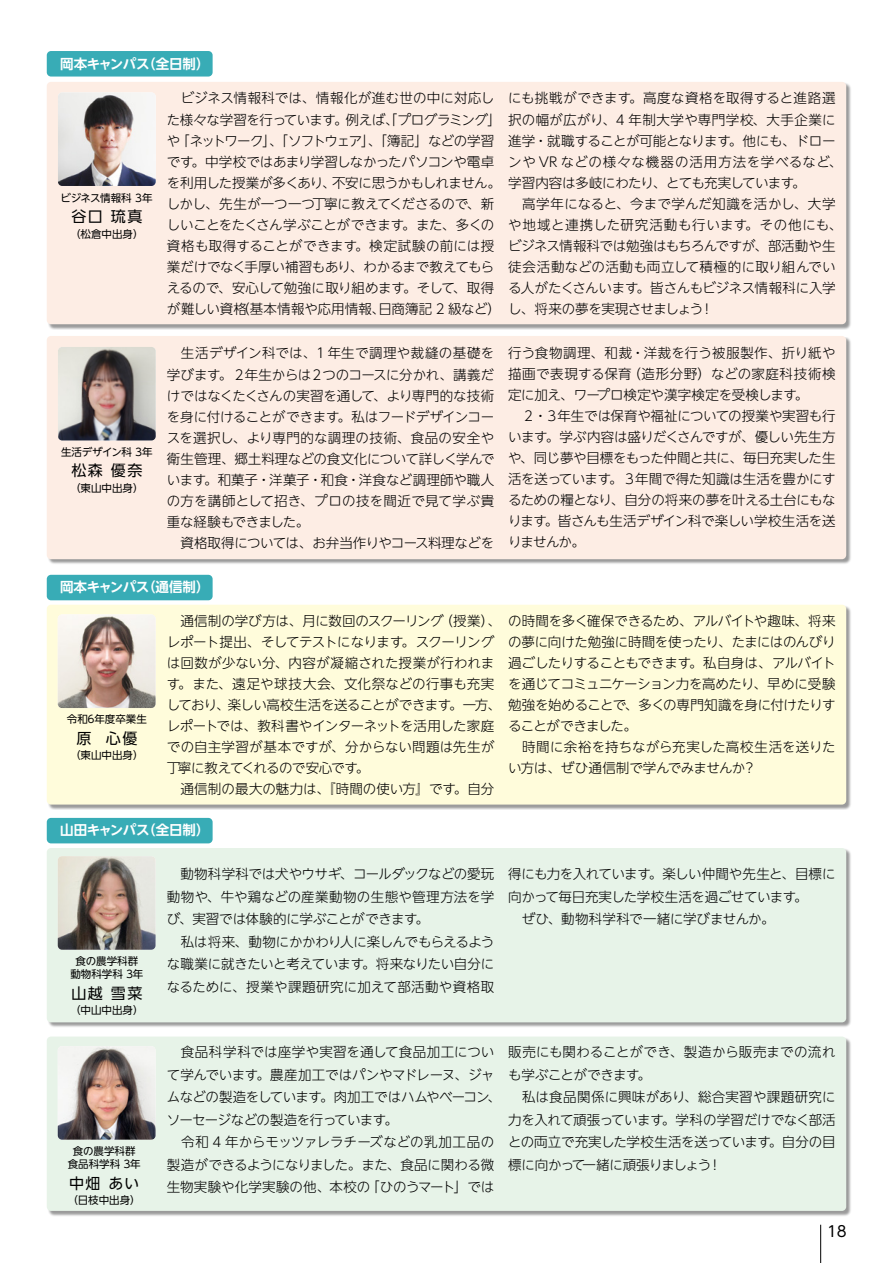
<style>
.page{position:relative;width:893px;height:1263px;background:#fff}
.page>*{position:absolute;margin:0;border:0;box-sizing:border-box;transform-origin:0 0}
.t1{font:15px "UD Shin Go NT Pro";letter-spacing:.1em;color:#000}
.t2{font:300 13.5px/21px "UD Shin Go NT Pro";letter-spacing:-.01em;color:#000}
.t3{font:700 13.5px "UD Shin Go NT Pro De";letter-spacing:-.03em;color:#fff}
.t4{font:10.5px/13.5px "UD Shin Go NT Pro";color:#000;text-align:center}
.t5{font:10.5px "UD Shin Go NT Pro";letter-spacing:-.04em;color:#000}
.t6{font:10.5px "UD Shin Go NT Pro";letter-spacing:-.035em;color:#000}
</style>
<div class="page">
<hr style="left:820px;top:1225px;width:1px;height:38px;background:#000">
<div style="left:47px;top:51px;width:166px;height:26px;background:#38acb6;border-radius:4px"></div>
<div style="left:47px;top:818px;width:166px;height:25px;background:#38acb6;border-radius:4px"></div>
<div style="left:47px;top:575px;width:166px;height:25px;background:#38acb6;border-radius:4px"></div>
<div style="left:47px;top:849px;width:804px;height:179px;background:#000;opacity:.4"></div>
<div style="left:47px;top:848px;width:799px;height:174px;background:#e7f3e8;border-radius:4px"></div>
<div style="left:47px;top:1037px;width:804px;height:179px;background:#000;opacity:.4"></div>
<div style="left:47px;top:1036px;width:799px;height:175px;background:#e7f3e8;border-radius:4px"></div>
<div style="left:47px;top:337px;width:804px;height:227px;background:#000;opacity:.4"></div>
<div style="left:47px;top:336px;width:799px;height:223px;background:#fdede4;border-radius:4px"></div>
<div style="left:47px;top:82px;width:804px;height:248px;background:#000;opacity:.4"></div>
<div style="left:47px;top:82px;width:799px;height:242px;background:#fdede4;border-radius:4px"></div>
<div style="left:47px;top:605px;width:804px;height:205px;background:#000;opacity:.4"></div>
<div style="left:47px;top:605px;width:799px;height:199px;background:#fffcdb;border-radius:4px"></div>
<img style="left:58px;top:1046px;width:98px;height:94px">
<img style="left:58px;top:347px;width:98px;height:93px">
<img style="left:58px;top:92px;width:98px;height:94px">
<img style="left:58px;top:856px;width:98px;height:94px">
<img style="left:58px;top:614px;width:98px;height:94px">
<p class="t3" style="left:60px;top:53px;width:151px">岡本キャンパス（全日制）</p>
<p class="t6" style="left:61px;top:189px;width:94px">ビジネス情報科 3年</p>
<p class="t1" style="left:71px;top:204px;width:72px">谷口 琉真</p>
<p class="t4" style="left:70px;top:227px;width:75px">（松倉中出身）</p>
<p class="t5" style="left:61px;top:443px;width:93px">生活デザイン科 ３年</p>
<p class="t1" style="left:71px;top:458px;width:72px">松森 優奈</p>
<p class="t4" style="left:70px;top:481px;width:75px">（東山中出身）</p>
<p class="t2" style="left:167px;top:87px;width:336px">　ビジネス情報科では、情報化が進む世の中に対応した様々な学習を行っています。例えば、「プログラミング」や「ネットワーク」、「ソフトウェア」、「簿記」などの学習です。中学校ではあまり学習しなかったパソコンや電卓を利用した授業が多くあり、不安に思うかもしれません。しかし、先生が一つ一つ丁寧に教えてくださるので、新しいことをたくさん学ぶことができます。また、多くの資格も取得することができます。検定試験の前には授業だけでなく手厚い補習もあり、わかるまで教えてもらえるので、安心して勉強に取り組めます。そして、取得が難しい資格（基本情報や応用情報、日商簿記 2 級など）</p>
<p class="t2" style="left:167px;top:342px;width:329px;text-indent:14px">生活デザイン科では、1 年生で調理や裁縫の基礎を学びます。２年生からは２つのコースに分かれ、講義だけではなくたくさんの実習を通して、より専門的な技術を身に付けることができます。私はフードデザインコースを選択し、より専門的な調理の技術、食品の安全や衛生管理、郷土料理などの食文化について詳しく学んでいます。和菓子・洋菓子・和食・洋食など調理師や職人の方を講師として招き、プロの技を間近で見て学ぶ貴重な経験もできました。<br>　資格取得については、お弁当作りやコース料理などを</p>
<p class="t3" style="left:60px;top:576px;width:151px">岡本キャンパス（通信制）</p>
<p class="t4" style="left:67px;top:712px;width:82px">令和６年度卒業生</p>
<p class="t1" style="left:76px;top:726px;width:62px">原 心優</p>
<p class="t4" style="left:70px;top:748px;width:75px">（東山中出身）</p>
<p class="t2" style="left:167px;top:609px;width:336px">　通信制の学び方は、月に数回のスクーリング（授業）、レポート提出、そしてテストになります。スクーリングは回数が少ない分、内容が凝縮された授業が行われます。また、遠足や球技大会、文化祭などの行事も充実しており、楽しい高校生活を送ることができます。一方、レポートでは、教科書やインターネットを活用した家庭での自主学習が基本ですが、分からない問題は先生が丁寧に教えてくれるので安心です。<br>　通信制の最大の魅力は、『時間の使い方』です。自分</p>
<p class="t3" style="left:60px;top:819px;width:151px">山田キャンパス（全日制）</p>
<p class="t4" style="left:70px;top:954px;width:75px">食の農学科群動物科学科 ３年</p>
<p class="t1" style="left:71px;top:981px;width:72px">山越 雪菜</p>
<p class="t4" style="left:70px;top:1003px;width:75px">（中山中出身）</p>
<p class="t4" style="left:68px;top:1144px;width:75px">食の農学科群食品科学科 ３年</p>
<p class="t1" style="left:69px;top:1171px;width:72px">中畑 あい</p>
<p class="t4" style="left:68px;top:1193px;width:75px">（日枝中出身）</p>
<p class="t2" style="left:167px;top:862px;width:329px;line-height:22.5px">　動物科学科では犬やウサギ、コールダックなどの愛玩動物や、牛や鶏などの産業動物の生態や管理方法を学び、実習では体験的に学ぶことができます。<br>　私は将来、動物にかかわり人に楽しんでもらえるような職業に就きたいと考えています。将来なりたい自分になるために、授業や課題研究に加えて部活動や資格取</p>
<p class="t2" style="left:167px;top:1040px;width:336px;line-height:22.5px">　食品科学科では座学や実習を通して食品加工について学んでいます。農産加工ではパンやマドレーヌ、ジャムなどの製造をしています。肉加工ではハムやベーコン、ソーセージなどの製造を行っています。<br>　令和 4 年からモッツァレラチーズなどの乳加工品の製造ができるようになりました。また、食品に関わる微生物実験や化学実験の他、本校の「ひのうマート」では</p>
<p class="t2" style="left:508px;top:87px;width:336px">にも挑戦ができます。高度な資格を取得すると進路選択の幅が広がり、4 年制大学や専門学校、大手企業に進学・就職することが可能となります。他にも、ドローンや VR などの様々な機器の活用方法を学べるなど、学習内容は多岐にわたり、とても充実しています。<br>　高学年になると、今まで学んだ知識を活かし、大学や地域と連携した研究活動も行います。その他にも、ビジネス情報科では勉強はもちろんですが、部活動や生徒会活動などの活動も両立して積極的に取り組んでいる人がたくさんいます。皆さんもビジネス情報科に入学し、将来の夢を実現させましょう！</p>
<p class="t2" style="left:508px;top:342px;width:329px">行う食物調理、和裁・洋裁を行う被服製作、折り紙や描画で表現する保育（造形分野）などの家庭科技術検定に加え、ワープロ検定や漢字検定を受検します。<br>　２・３年生では保育や福祉についての授業や実習も行います。学ぶ内容は盛りだくさんですが、優しい先生方や、同じ夢や目標をもった仲間と共に、毎日充実した生活を送っています。３年間で得た知識は生活を豊かにするための糧となり、自分の将来の夢を叶える土台にもなります。皆さんも生活デザイン科で楽しい学校生活を送りませんか。</p>
<p class="t2" style="left:508px;top:609px;width:329px">の時間を多く確保できるため、アルバイトや趣味、将来の夢に向けた勉強に時間を使ったり、たまにはのんびり過ごしたりすることもできます。私自身は、アルバイトを通じてコミュニケーション力を高めたり、早めに受験勉強を始めることで、多くの専門知識を身に付けたりすることができました。<br>　時間に余裕を持ちながら充実した高校生活を送りたい方は、ぜひ通信制で学んでみませんか？</p>
<p class="t2" style="left:508px;top:862px;width:329px;line-height:22.5px">得にも力を入れています。楽しい仲間や先生と、目標に向かって毎日充実した学校生活を過ごせています。<br>　ぜひ、動物科学科で一緒に学びませんか。</p>
<p class="t2" style="left:508px;top:1040px;width:329px;line-height:22.5px">販売にも関わることができ、製造から販売までの流れも学ぶことができます。<br>　私は食品関係に興味があり、総合実習や課題研究に力を入れて頑張っています。学科の学習だけでなく部活との両立で充実した学校生活を送っています。自分の目標に向かって一緒に頑張りましょう！</p>
<p class="t1" style="left:827px;top:1219px;width:21px">18</p>
</div>
